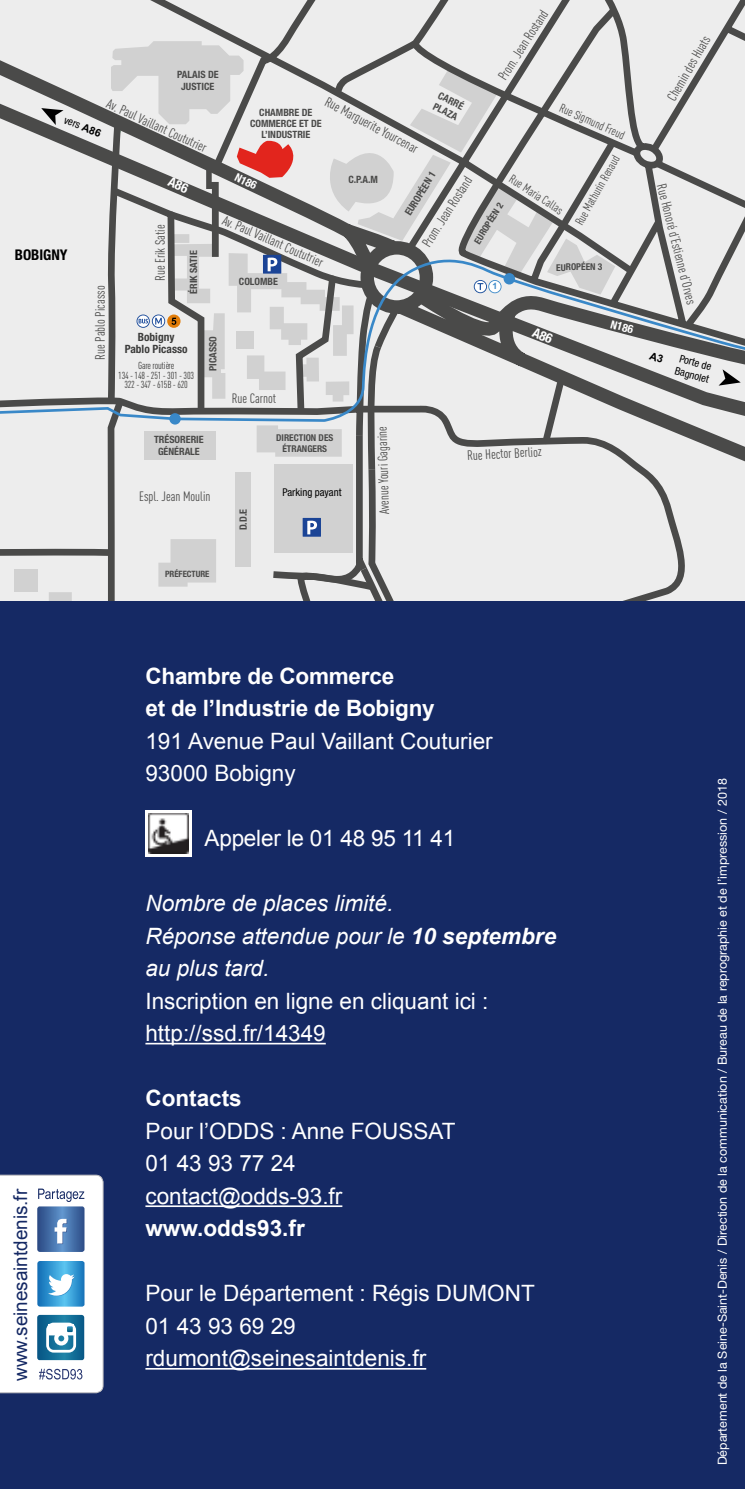
<style>
.page{position:relative;width:745px;height:1489px;background:#fff}
.page>*{position:absolute;margin:0;border:0;box-sizing:border-box;transform-origin:0 0}
.t1{font:22.5px/32.5px "Arial";color:#fff}
.t2{font:italic 22.5px/32.5px "Arial";color:#fff}
.t3{font:700 22.5px/32.5px "Arial";letter-spacing:-.01em;color:#fff}
.t4{font:18.75px "Arial";color:#152964}
.t5{font:700 condensed 14.75px "Helvetica Neue";color:#000}
.t6{font:13.5px "DIN Cond";color:#4a4a49}
.t7{font:12.5px "Helvetica Neue LT Pro";color:#fff}
.t8{font:12px "DIN Cond";color:#4a4a49}
.t9{font:700 condensed 11.5px/11.5px "Helvetica Neue LT Pro";color:#3c3c3b;text-align:center}
.t10{font:700 condensed 11.5px "Helvetica Neue";color:#fff}
.t11{font:condensed 10.75px/12.8px "Helvetica Neue LT Pro";color:#000}
.t12{font:700 condensed 10px/12px "Helvetica Neue";color:#4a4a49;text-align:center}
.t13{font:10px/10px "DIN Cond";letter-spacing:-.025em;color:#3c3c3b;text-align:center}
.t14{font:700 condensed 9.5px/11.2px "Helvetica Neue";color:#4a4a49;text-align:center}
.t15{font:700 condensed 8.75px "Helvetica Neue";color:#4a4a49}
.t16{font:700 8.75px "Arial";color:#3988c8}
.s1{font-family:"Arial";font-weight:700;font-stretch:normal}
.s2{font-weight:700}
</style>
<div class="page">
<div style="left:0;top:600px;width:744px;height:888px;background:#152964"></div>
<hr style="left:145px;top:1042px;width:180px;height:2px;background:#fff">
<hr style="left:145px;top:1205px;width:197px;height:1px;background:#fff">
<hr style="left:145px;top:1367px;width:281px;height:2px;background:#fff">
<svg style="left:0;top:1174px;width:103px;height:218px"></svg>
<svg style="left:615px;top:530px;width:78px;height:70px;background:#d9d9d9"></svg>
<svg style="left:615px;top:455px;width:129px;height:75px;background:#e1e1e1"></svg>
<svg style="left:0;top:0;width:744px;height:455px;background:#d0d0d0"></svg>
<div style="left:145px;top:810px;width:46px;height:46px;background:linear-gradient(to right,#fff,#fff)"></div>
<img style="left:149px;top:813px;width:39px;height:40px">
<svg style="left:0;top:41px;width:615px;height:559px;background:#cfcfcf"></svg>
<svg style="left:648px;top:351px;width:15px;height:12px"></svg>
<p class="t6" style="left:495px;top:75px;width:82px;rotate:-58deg">Prom. Jean Rostand</p>
<p class="t12" style="left:177px;top:67px;width:43px">PALAIS DE<br>JUSTICE</p>
<p class="t12" style="left:441px;top:88px;width:29px;text-align:left;rotate:27deg">CARRÉ<br>PLAZA</p>
<p class="t6" style="left:329px;top:94px;width:105px;rotate:28deg">Rue Marguerite Yourcenar</p>
<p class="t6" style="left:111px;top:95px;width:110px;rotate:25deg">Av. Paul Vaillant Coututrier</p>
<p class="t8" style="left:562px;top:101px;width:72px;rotate:24deg">Rue Sigmund Freud</p>
<p class="t8" style="left:572px;top:221px;width:80px;rotate:-61deg">Rue Mathurin Renaud</p>
<p class="t12" style="left:250px;top:107px;width:73px;line-height:10.8px">CHAMBRE DE<br>COMMERCE ET DE<br>L’INDUSTRIE</p>
<p class="t11" style="left:67px;top:113px;width:40px;rotate:23deg">vers <span class="s1">A86</span></p>
<p class="t12" style="left:401px;top:211px;width:51px;rotate:-58deg">EUROPÉEN 1</p>
<p class="t10" style="left:240px;top:167px;width:24px;rotate:27deg">N186</p>
<p class="t8" style="left:514px;top:172px;width:63px;rotate:33deg">Rue Maria Callas</p>
<p class="t6" style="left:418px;top:242px;width:82px;rotate:-58deg">Prom. Jean Rostand</p>
<p class="t12" style="left:348px;top:173px;width:31px">C.P.A.M</p>
<p class="t14" style="left:471px;top:239px;width:48px;rotate:-58deg">EUROPÉEN 2</p>
<p class="t6" style="left:226px;top:212px;width:110px;rotate:24deg">Av. Paul Vaillant Coututrier</p>
<p class="t6" style="left:152px;top:281px;width:58px;rotate:-90deg">Rue Erik Satie</p>
<p class="t5" style="left:15px;top:243px;width:54px">BOBIGNY</p>
<p class="t12" style="left:187px;top:294px;width:45px;rotate:-90deg">ÉRIK SATIE</p>
<p class="t14" style="left:556px;top:261px;width:48px">EUROPÉEN 3</p>
<p class="t12" style="left:239px;top:274px;width:41px">COLOMBE</p>
<p class="t16" style="left:492px;top:280px;width:6px">1</p>
<p class="t6" style="left:92px;top:359px;width:76px;rotate:-90deg">Rue Pablo Picasso</p>
<p class="t10" style="left:613px;top:314px;width:24px;rotate:15deg">N186</p>
<p class="t9" style="left:125px;top:332px;width:64px">Bobigny<br>Pablo Picasso</p>
<p class="t13" style="left:118px;top:360px;width:77px">Gare routière<br>134 - 148 - 251 - 301 - 303</p>
<p class="t13" style="left:124px;top:379px;width:65px">322 - 347 - 615B - 620</p>
<p class="t12" style="left:206px;top:371px;width:36px;rotate:-90deg">PICASSO</p>
<p class="t12" style="left:154px;top:432px;width:51px">TRÉSORERIE<br>GÉNÉRALE</p>
<p class="t6" style="left:139px;top:488px;width:73px">Espl. Jean Moulin</p>
<p class="t15" style="left:165px;top:566px;width:46px">PRÉFECTURE</p>
<p class="t6" style="left:231px;top:390px;width:46px">Rue Carnot</p>
<p class="t14" style="left:276px;top:431px;width:59px">DIRECTION DES<br>ÉTRANGERS</p>
<p class="t12" style="left:236px;top:530px;width:23px;rotate:-90deg">D.D.E</p>
<p class="t11" style="left:282px;top:486px;width:60px">Parking payant</p>
<p class="t6" style="left:376px;top:514px;width:90px;rotate:-92deg">Avenue Youri Gagarine</p>
<p class="t6" style="left:466px;top:447px;width:76px;rotate:-3deg">Rue Hector Berlioz</p>
<p class="t6" style="left:663px;top:96px;width:74px;rotate:-60deg">Chemin des Huats</p>
<p class="t6" style="left:669px;top:182px;width:125px;rotate:76deg">Rue Honoré d’Estienne d’Orves</p>
<p class="t11" style="left:680px;top:351px;width:36px;rotate:16deg">Porte de<br>Bagnolet</p>
<h2 class="t4" style="left:8px;top:1380px;width:193px;rotate:-90deg">www.seinesaintdenis.fr</h2>
<h1 class="t3" style="left:145px;top:660px;width:290px">Chambre de Commerce<br>et de l’Industrie de Bobigny</h1>
<h1 class="t1" style="left:145px;top:724px;width:348px">191 Avenue Paul Vaillant Couturier<br>93000 Bobigny</h1>
<h1 class="t1" style="left:204px;top:822px;width:252px">Appeler le 01 48 95 11 41</h1>
<h1 class="t2" style="left:145px;top:887px;width:412px">Nombre de places limité.<br>Réponse attendue pour le <span class="s2">10 septembre </span>au plus tard.</h1>
<h1 class="t1" style="left:145px;top:984px;width:344px">Inscription en ligne en cliquant ici : http://ssd.fr/14349</h1>
<h1 class="t3" style="left:145px;top:1082px;width:98px">Contacts</h1>
<h1 class="t1" style="left:145px;top:1114px;width:311px">Pour l’ODDS : Anne FOUSSAT<br>01 43 93 77 24 contact@odds-93.fr</h1>
<h1 class="t3" style="left:145px;top:1212px;width:161px">www.odds93.fr</h1>
<h1 class="t1" style="left:145px;top:1277px;width:390px">Pour le Département : Régis DUMONT<br>01 43 93 69 29 rdumont@seinesaintdenis.fr</h1>
<p class="t7" style="left:714px;top:1465px;width:688px;rotate:-90deg">Département de la Seine-Saint-Denis / Direction de la communication / Bureau de la reprographie et de l’impression / 2018</p>
</div>
